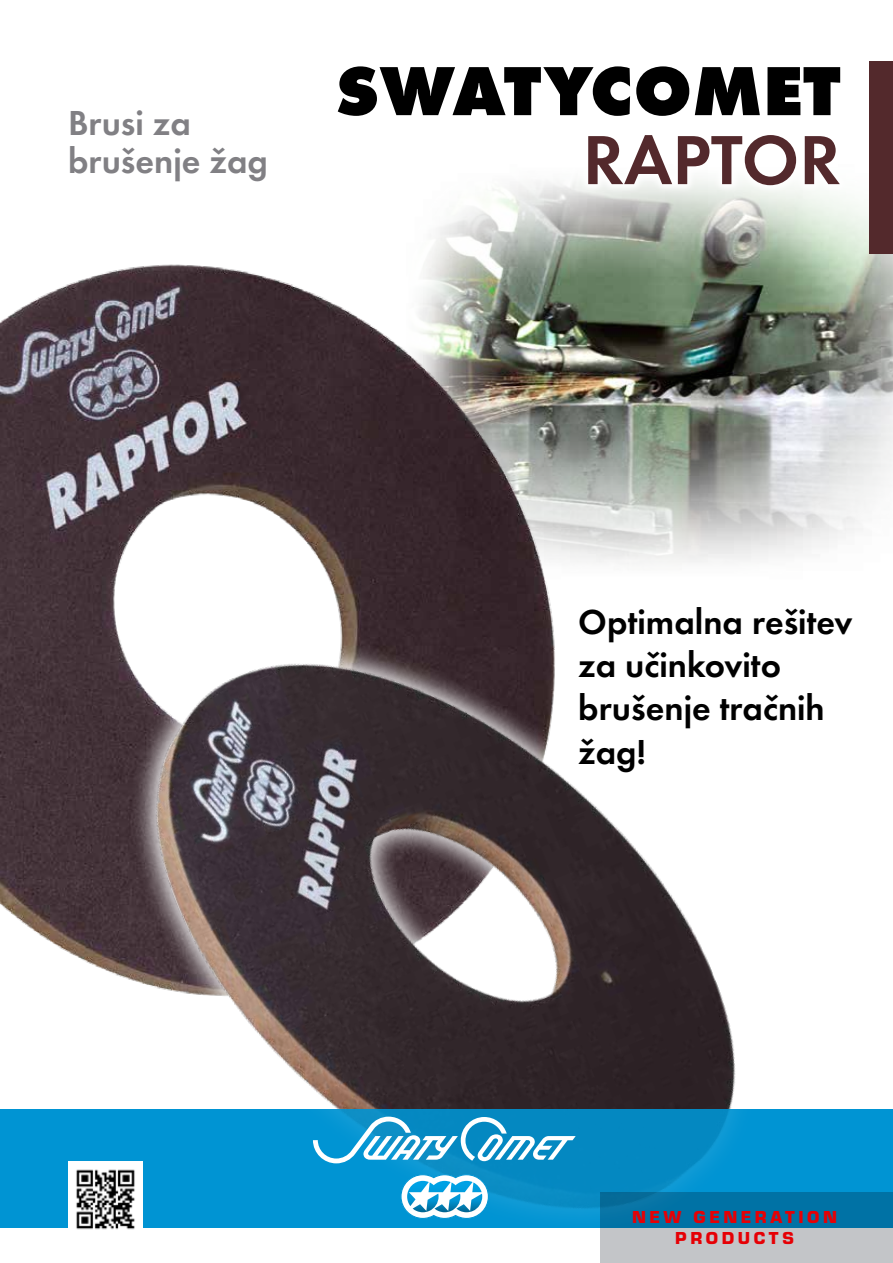
<style>
.page{position:relative;width:893px;height:1263px;background:#fff}
.page>*{position:absolute;margin:0;border:0;box-sizing:border-box;transform-origin:0 0}
.t1{font:700 72px "Futura TCE Extr";color:#000}
.t2{font:600 72px "Futura TCE";color:#53292c}
.t3{font:600 36px/43.2px "Futura TCE";color:#000}
.t4{font:600 36px/37.5px "Futura TCE";color:#818084}
.t5{font:18px/21.6px "Eurostile TCE Blac";letter-spacing:.2em;color:#e60005;text-align:center}
</style>
<div class="page">
<img style="left:433px;top:195px;width:460px;height:352px">
<img style="left:0;top:248px;width:571px;height:707px">
<div style="left:869px;top:61px;width:24px;height:193px;background:#53292c"></div>
<svg style="left:72px;top:518px;width:743px;height:446px"></svg>
<img style="left:91px;top:535px;width:708px;height:693px">
<div style="left:0;top:1108px;width:893px;height:119px;background:linear-gradient(to right,#0294d3,#038fcb)"></div>
<img style="left:69px;top:1162px;width:74px;height:68px">
<svg style="left:313px;top:1116px;width:263px;height:47px"></svg>
<svg style="left:400px;top:1174px;width:89px;height:45px"></svg>
<svg style="left:600px;top:1192px;width:293px;height:71px;background:#609ab5"></svg>
<p class="t4" style="left:68px;top:104px;width:201px">Brusi za brušenje žag</p>
<h1 class="t1" style="left:335px;top:48px;width:507px">SWATYCOMET</h1>
<h1 class="t2" style="left:583px;top:117px;width:259px">RAPTOR</h1>
<p class="t3" style="left:578px;top:600px;width:276px">Optimalna rešitev za učinkovito brušenje tračnih žag!</p>
<p class="t5" style="left:632px;top:1206px;width:207px">NEW GENERATION<br>PRODUCTS</p>
</div>
